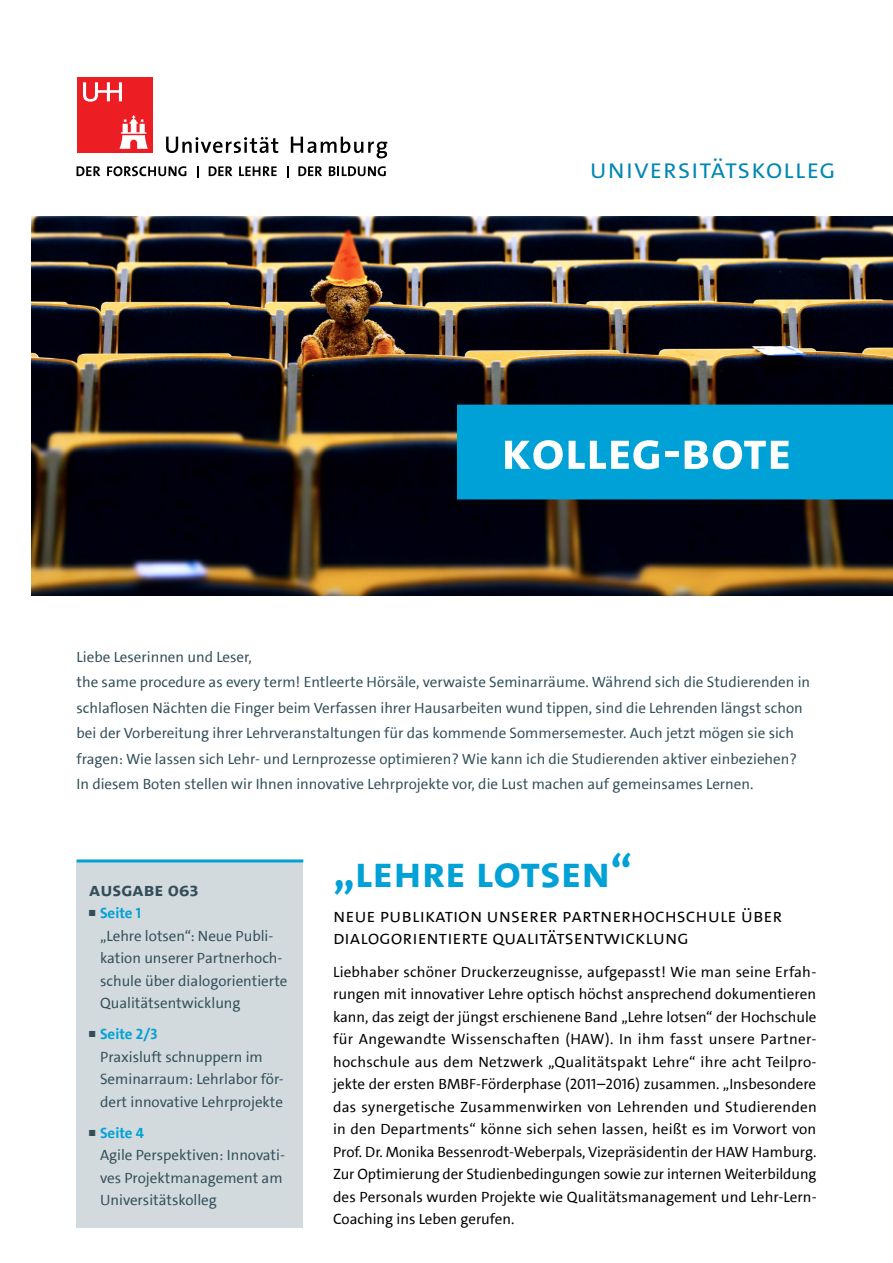
<style>
.page{position:relative;width:893px;height:1263px;background:#fff}
.page>*{position:absolute;margin:0;border:0;box-sizing:border-box;transform-origin:0 0}
.t1{font:54px "The Sans UHH Bold Caps";color:#fff}
.t2{font:45px "The Sans UHH Bold Caps";color:#00a1d6}
.t3{font:27.9px "The Sans UHH Semi Light Caps";letter-spacing:.025em;color:#0087b4}
.t4{font:19.5px/22.5px "The Sans UHH Semi Light Caps";color:#000}
.t5{font:19.5px "The Sans UHH Bold Caps";color:#334e59}
.t6{font:15px/22.5px "The Sans UHH";color:#334e59}
.t7{font:15px/22.5px "The Sans UHH";color:#000;text-align:justify}
.s1{font-weight:700;font-size:9px}
.s2{font-weight:700;color:#00a1d6}
</style>
<div class="page">
<svg style="left:166px;top:137px;width:112px;height:16px"></svg>
<svg style="left:291px;top:137px;width:96px;height:21px"></svg>
<div style="left:77px;top:77px;width:76px;height:76px;background:#ed1d24"></div>
<svg style="left:119px;top:115px;width:29px;height:34px"></svg>
<svg style="left:83px;top:82px;width:39px;height:20px"></svg>
<svg style="left:77px;top:166px;width:23px;height:10px"></svg>
<svg style="left:107px;top:166px;width:79px;height:10px"></svg>
<svg style="left:209px;top:166px;width:23px;height:10px"></svg>
<svg style="left:239px;top:166px;width:38px;height:10px"></svg>
<svg style="left:298px;top:166px;width:24px;height:10px"></svg>
<svg style="left:329px;top:166px;width:57px;height:10px"></svg>
<img style="left:31px;top:217px;width:862px;height:379px">
<div style="left:457px;top:405px;width:436px;height:94px;background:#00a1d6"></div>
<div style="left:77px;top:862px;width:226px;height:365px;background:#d2dade"></div>
<hr style="left:77px;top:859px;width:226px;height:3px;background:#00a1d6">
<h3 class="t3" style="left:589px;top:150px;width:248px">Universitätskolleg</h3>
<h1 class="t1" style="left:501px;top:416px;width:292px">Kolleg-Bote</h1>
<p class="t6" style="left:77px;top:644px;width:735px;line-height:25.5px">Liebe Leserinnen und Leser,<br>the same procedure as every term! Entleerte Hörsäle, verwaiste Seminarräume. Während sich die Studierenden in schlaflosen Nächten die Finger beim Verfassen ihrer Hausarbeiten wund tippen, sind die Lehrenden längst schon bei der Vorbereitung ihrer Lehrveranstaltungen für das kommende Sommersemester. Auch jetzt mögen sie sich fragen: Wie lassen sich Lehr- und Lernprozesse optimieren? Wie kann ich die Studierenden aktiver einbeziehen?<br>In diesem Boten stellen wir Ihnen innovative Lehrprojekte vor, die Lust machen auf gemeinsames Lernen.</p>
<h3 class="t5" style="left:89px;top:877px;width:111px">Ausgabe 063</h3>
<p class="t6" style="left:100px;top:902px;width:189px;text-indent:-11px"><span class="s1">■</span> <span class="s2">Seite 1<br></span>„Lehre lotsen“: Neue Publi&shy;kation unserer Partnerhoch&shy;schule über dialogorientierte<br>Qualitätsentwicklung</p>
<p class="t6" style="left:100px;top:1023px;width:185px;text-indent:-11px"><span class="s1">■</span> <span class="s2">Seite 2/3<br></span>Praxisluft schnuppern im<br>Seminarraum: Lehrlabor för&shy;dert innovative Lehrprojekte</p>
<p class="t6" style="left:100px;top:1121px;width:186px;text-indent:-11px"><span class="s1">■</span> <span class="s2">Seite 4<br></span>Agile Perspektiven: Innovati&shy;ves Projektmanagement am<br>Universitätskolleg</p>
<h2 class="t2" style="left:333px;top:842px;width:301px">„lehre lotsen“</h2>
<h3 class="t4" style="left:333px;top:904px;width:451px">neue Publikation unserer Partnerhochschule über dialogorientierte qualitätsentwicklung</h3>
<p class="t7" style="left:333px;top:960px;width:485px">Liebhaber schöner Druckerzeugnisse, aufgepasst! Wie man seine Erfah&shy;rungen mit innovativer Lehre optisch höchst ansprechend dokumentieren kann, das zeigt der jüngst erschienene Band „Lehre lotsen“ der Hochschule für Angewandte Wissenschaften (HAW). In ihm fasst unsere Partner&shy;hochschule aus dem Netzwerk „Qualitätspakt Lehre“ ihre acht Teilpro&shy;jekte der ersten BMBF-Förderphase (2011–2016) zusammen. „Insbesondere das synergetische Zusammenwirken von Lehrenden und Studierenden in den Departments“ könne sich sehen lassen, heißt es im Vorwort von Prof. Dr. Monika Bessenrodt-Weberpals, Vizepräsidentin der HAW Hamburg.<br>Zur Optimierung der Studienbedingungen sowie zur internen Weiterbildung des Personals wurden Projekte wie Qualitätsmanagement und Lehr-Lern-Coaching ins Leben gerufen.</p>
</div>
